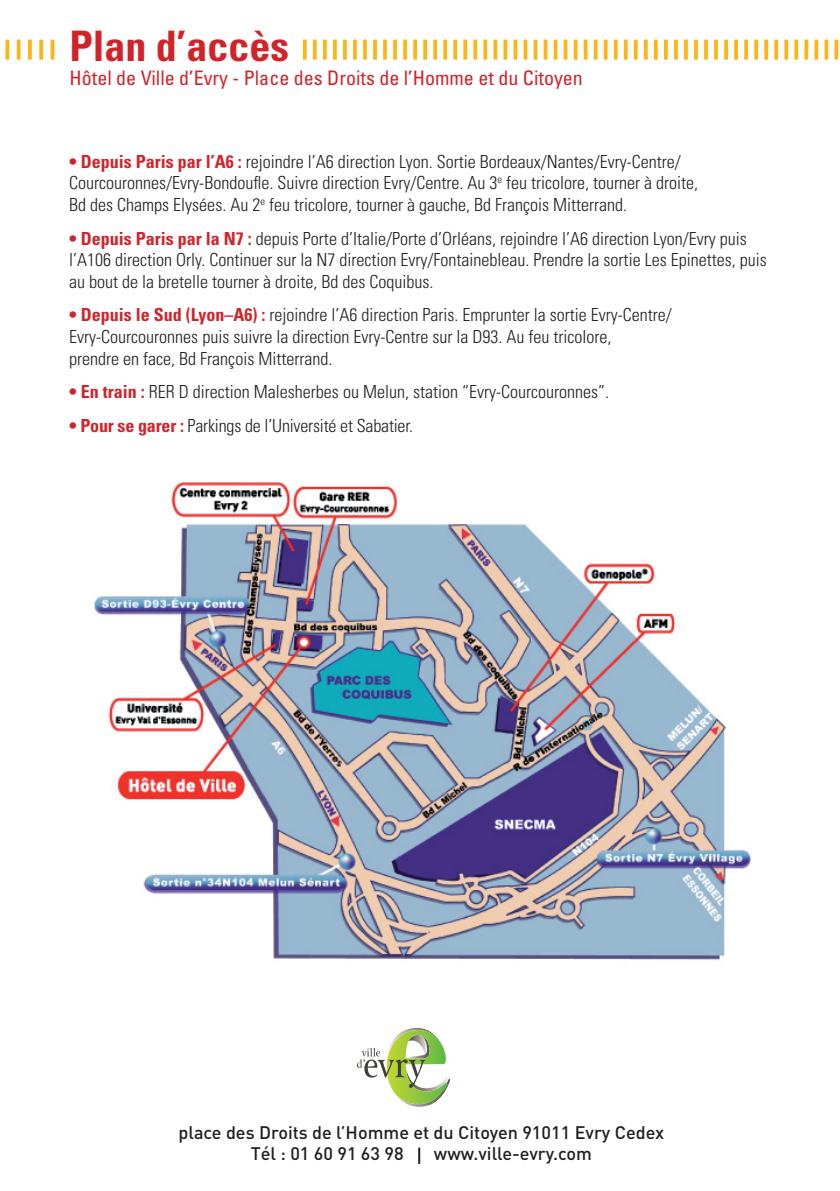
<style>
.page{position:relative;width:840px;height:1191px;background:#fff}
.page>*{position:absolute;margin:0;border:0;box-sizing:border-box;transform-origin:0 0}
.t1{font:700 condensed 42px "Univers";color:#d2232a}
.t2{font:condensed 20px "Univers";color:#d2232a}
.t3{font:300 condensed 18px/21.6px "Univers";color:#231f20}
.t4{font:500 18px/21.6px "DIN";color:#231f20}
.s1{font-weight:700;color:#d2232a}
</style>
<div class="page">
<svg style="left:357px;top:1027px;width:93px;height:79px"></svg>
<svg style="left:418px;top:1147px;width:2px;height:16px"></svg>
<svg style="left:5px;top:40px;width:4px;height:20px"></svg>
<svg style="left:17px;top:40px;width:4px;height:20px"></svg>
<svg style="left:28px;top:40px;width:4px;height:20px"></svg>
<svg style="left:39px;top:40px;width:4px;height:20px"></svg>
<hr style="left:51px;top:40px;width:3px;height:20px;background:#fdb415">
<hr style="left:303px;top:40px;width:3px;height:20px;background:#fdb415">
<hr style="left:313px;top:40px;width:3px;height:20px;background:#fdb415">
<hr style="left:323px;top:40px;width:3px;height:20px;background:#fdb415">
<hr style="left:333px;top:40px;width:3px;height:20px;background:#fdb415">
<hr style="left:343px;top:40px;width:3px;height:20px;background:#fdb415">
<hr style="left:353px;top:40px;width:3px;height:20px;background:#fdb415">
<hr style="left:363px;top:40px;width:3px;height:20px;background:#fdb415">
<hr style="left:373px;top:40px;width:3px;height:20px;background:#fdb415">
<hr style="left:383px;top:40px;width:3px;height:20px;background:#fdb415">
<svg style="left:393px;top:40px;width:4px;height:20px"></svg>
<svg style="left:403px;top:40px;width:4px;height:20px"></svg>
<svg style="left:413px;top:40px;width:4px;height:20px"></svg>
<svg style="left:423px;top:40px;width:4px;height:20px"></svg>
<svg style="left:433px;top:40px;width:4px;height:20px"></svg>
<svg style="left:443px;top:40px;width:4px;height:20px"></svg>
<svg style="left:453px;top:40px;width:4px;height:20px"></svg>
<svg style="left:463px;top:40px;width:4px;height:20px"></svg>
<svg style="left:473px;top:40px;width:4px;height:20px"></svg>
<svg style="left:483px;top:40px;width:4px;height:20px"></svg>
<svg style="left:493px;top:40px;width:4px;height:20px"></svg>
<svg style="left:503px;top:40px;width:4px;height:20px"></svg>
<svg style="left:513px;top:40px;width:4px;height:20px"></svg>
<svg style="left:523px;top:40px;width:4px;height:20px"></svg>
<svg style="left:533px;top:40px;width:4px;height:20px"></svg>
<svg style="left:543px;top:40px;width:4px;height:20px"></svg>
<svg style="left:553px;top:40px;width:4px;height:20px"></svg>
<svg style="left:563px;top:40px;width:4px;height:20px"></svg>
<svg style="left:573px;top:40px;width:4px;height:20px"></svg>
<svg style="left:583px;top:40px;width:4px;height:20px"></svg>
<svg style="left:593px;top:40px;width:4px;height:20px"></svg>
<svg style="left:603px;top:40px;width:4px;height:20px"></svg>
<svg style="left:613px;top:40px;width:4px;height:20px"></svg>
<svg style="left:623px;top:40px;width:4px;height:20px"></svg>
<svg style="left:633px;top:40px;width:4px;height:20px"></svg>
<svg style="left:644px;top:40px;width:3px;height:20px"></svg>
<svg style="left:654px;top:40px;width:3px;height:20px"></svg>
<svg style="left:664px;top:40px;width:3px;height:20px"></svg>
<svg style="left:674px;top:40px;width:3px;height:20px"></svg>
<svg style="left:684px;top:40px;width:3px;height:20px"></svg>
<svg style="left:694px;top:40px;width:3px;height:20px"></svg>
<svg style="left:704px;top:40px;width:3px;height:20px"></svg>
<svg style="left:714px;top:40px;width:3px;height:20px"></svg>
<svg style="left:724px;top:40px;width:3px;height:20px"></svg>
<svg style="left:734px;top:40px;width:3px;height:20px"></svg>
<svg style="left:744px;top:40px;width:3px;height:20px"></svg>
<svg style="left:754px;top:40px;width:3px;height:20px"></svg>
<svg style="left:764px;top:40px;width:3px;height:20px"></svg>
<svg style="left:774px;top:40px;width:3px;height:20px"></svg>
<hr style="left:784px;top:40px;width:3px;height:20px;background:#fdb415">
<hr style="left:794px;top:40px;width:3px;height:20px;background:#fdb415">
<hr style="left:804px;top:40px;width:3px;height:20px;background:#fdb415">
<hr style="left:814px;top:40px;width:3px;height:20px;background:#fdb415">
<hr style="left:824px;top:40px;width:3px;height:20px;background:#fdb415">
<hr style="left:834px;top:40px;width:3px;height:20px;background:#fdb415">
<img style="left:93px;top:482px;width:658px;height:478px">
<h1 class="t1" style="left:69px;top:31px;width:221px">Plan d’accès</h1>
<p class="t2" style="left:69px;top:70px;width:514px">Hôtel de Ville d’Evry - Place des Droits de l’Homme et du Citoyen</p>
<p class="t3" style="left:69px;top:152px;width:630px"><span class="s1">• Depuis Paris par l’A6 :</span> rejoindre l’A6 direction Lyon. Sortie Bordeaux/Nantes/Evry-Centre/<br>Courcouronnes/Evry-Bondoufle. Suivre direction Evry/Centre. Au 3<sup>e</sup> feu tricolore, tourner à droite,<br>Bd des Champs Elysées. Au 2<sup>e</sup> feu tricolore, tourner à gauche, Bd François Mitterrand.</p>
<p class="t3" style="left:69px;top:229px;width:698px"><span class="s1">• Depuis Paris par la N7 :</span> depuis Porte d’Italie/Porte d’Orléans, rejoindre l’A6 direction Lyon/Evry puis l’A106 direction Orly. Continuer sur la N7 direction Evry/Fontainebleau. Prendre la sortie Les Epinettes, puis au bout de la bretelle tourner à droite, Bd des Coquibus.</p>
<p class="t3" style="left:69px;top:306px;width:603px"><span class="s1">• Depuis le Sud (Lyon–A6) :</span> rejoindre l’A6 direction Paris. Emprunter la sortie Evry-Centre/<br>Evry-Courcouronnes puis suivre la direction Evry-Centre sur la D93. Au feu tricolore,<br>prendre en face, Bd François Mitterrand.</p>
<p class="t3" style="left:69px;top:383px;width:541px"><span class="s1">• En train :</span> RER D direction Malesherbes ou Melun, station “Evry-Courcouronnes”.</p>
<p class="t3" style="left:69px;top:416px;width:345px"><span class="s1">• Pour se garer :</span> Parkings de l’Université et Sabatier.</p>
<p class="t4" style="left:251px;top:1123px;width:415px;text-indent:-72px">place des Droits de l’Homme et du Citoyen 91011 Evry Cedex<br>Tél : 01 60 91 63 98</p>
<p class="t4" style="left:434px;top:1145px;width:159px">www.ville-evry.com</p>
</div>
